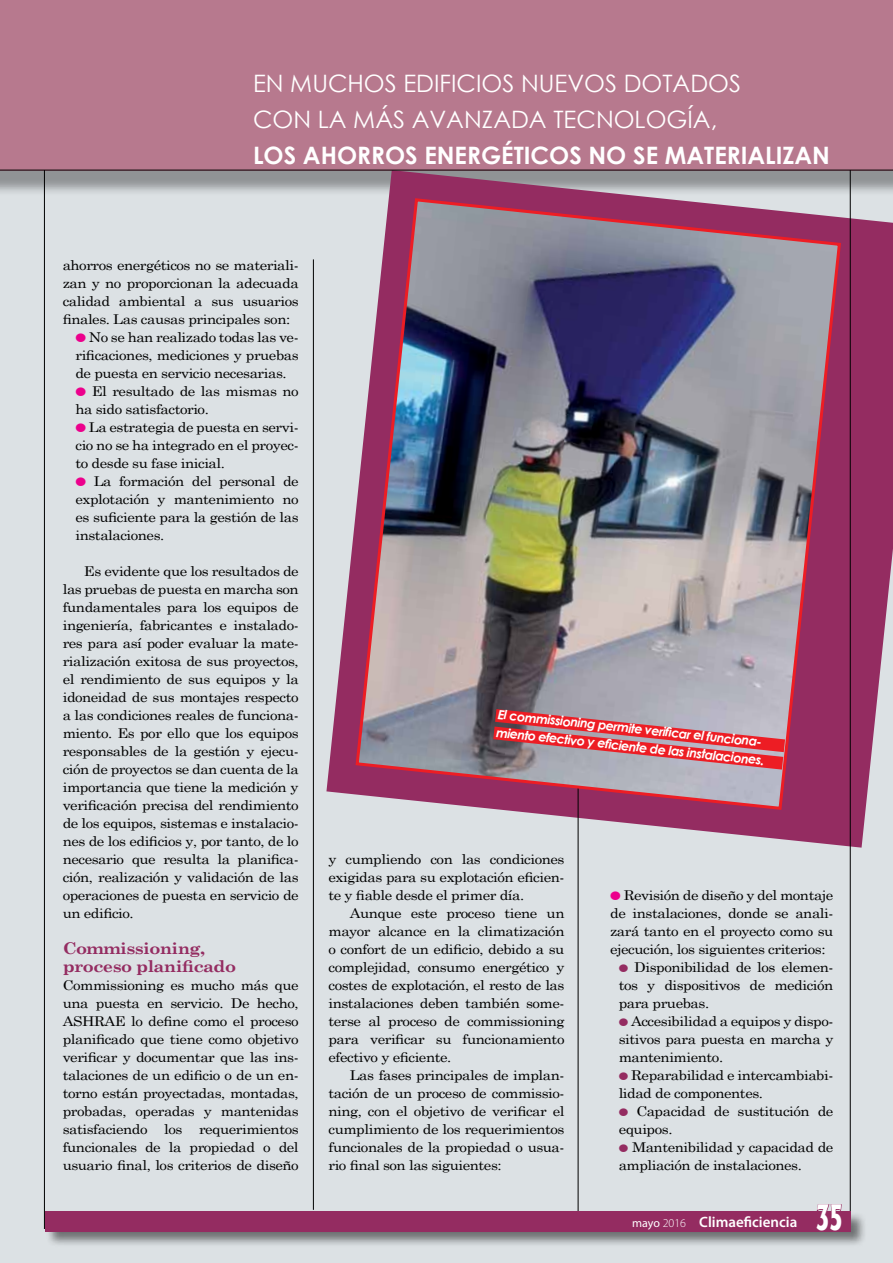
<style>
.page{position:relative;width:893px;height:1263px;background:#fff}
.page>*{position:absolute;margin:0;border:0;box-sizing:border-box;transform-origin:0 0}
.t1{font:800 33.6px "Albertus";color:#fff;scale:.64 1}
.t2{font:24px/36px "Century Gothic";color:#fff}
.t3{font:700 24px "Century Gothic";color:#fff}
.t4{font:700 16.2px/18px "Century Schoolbook";letter-spacing:-.03em;color:#942c61;scale:1.11 1}
.t5{font:600 15px "Myriad Pro";color:#fff}
.t6{font:13.5px/18px "Century Schoolbook";letter-spacing:-.03em;color:#000;text-align:justify;scale:1.11 1}
.t7{font:italic 700 12.75px/18px "Century Gothic";color:#fff}
.s1{color:#ec008c}
.s2{color:#942c61}
.s3{font-weight:400;font-size:12px}
.s4{font-weight:300;font-size:12px}
</style>
<div class="page">
<div style="left:0;top:168px;width:893px;height:1095px;background:#dce1e4"></div>
<div style="left:0;top:0;width:893px;height:196px;background:#000;opacity:.35"></div>
<div style="left:0;top:0;width:893px;height:170px;background:#b7798e"></div>
<svg style="left:326px;top:171px;width:567px;height:677px"></svg>
<hr style="left:578px;top:257px;width:1px;height:970px;background:#000">
<hr style="left:850px;top:170px;width:1px;height:1061px;background:#000">
<hr style="left:44px;top:170px;width:1px;height:1059px;background:#000">
<div style="left:45px;top:1211px;width:822px;height:37px;background:#000;opacity:.5"></div>
<div style="left:45px;top:1211px;width:805px;height:20px;background:#942c61"></div>
<svg style="left:816px;top:1204px;width:26px;height:7px"></svg>
<hr style="left:0;top:170px;width:893px;height:1px;background:#000">
<hr style="left:313px;top:259px;width:1px;height:951px;background:#000">
<img style="left:354px;top:197px;width:489px;height:614px">
<svg style="left:493px;top:709px;width:292px;height:60px;background:#c46b74"></svg>
<h2 class="t2" style="left:253px;top:65px;width:490px">EN MUCHOS EDIFICIOS NUEVOS DOTADOS<br>CON LA MÁS AVANZADA TECNOLOGÍA,</h2>
<h2 class="t3" style="left:253px;top:137px;width:578px">LOS AHORROS ENERGÉTICOS NO SE MATERIALIZAN</h2>
<p class="t6" style="left:63px;top:255px;width:214px">ahorros energéticos no se materiali&shy;zan y no proporcionan la adecuada calidad ambiental a sus usuarios finales. Las causas principales son:</p>
<p class="t6" style="left:75px;top:327px;width:203px"><span class="s1">●</span> No se han realizado todas las ve&shy;rificaciones, mediciones y pruebas de puesta en servicio necesarias.</p>
<p class="t6" style="left:75px;top:381px;width:203px"><span class="s1">●</span> El resultado de las mismas no ha sido satisfactorio.</p>
<p class="t6" style="left:75px;top:417px;width:203px"><span class="s1">●</span> La estrategia de puesta en servi&shy;cio no se ha integrado en el proyec&shy;to desde su fase inicial.</p>
<p class="t6" style="left:75px;top:471px;width:203px"><span class="s1">●</span> La formación del personal de explotación y mantenimiento no es suficiente para la gestión de las instalaciones.</p>
<p class="t6" style="left:63px;top:561px;width:214px;text-indent:21px">Es evidente que los resultados de las pruebas de puesta en marcha son fundamentales para los equipos de ingeniería, fabricantes e instalado&shy;res para así poder evaluar la mate&shy;rialización exitosa de sus proyectos, el rendimiento de sus equipos y la idoneidad de sus montajes respecto a las condiciones reales de funciona&shy;miento. Es por ello que los equipos responsables de la gestión y ejecu&shy;ción de proyectos se dan cuenta de la importancia que tiene la medición y verificación precisa del rendimiento de los equipos, sistemas e instalacio&shy;nes de los edificios y, por tanto, de lo necesario que resulta la planifica&shy;ción, realización y validación de las operaciones de puesta en servicio de un edificio.</p>
<p class="t4" style="left:63px;top:938px;width:158px">Commissioning, proceso planificado</p>
<p class="t6" style="left:63px;top:975px;width:214px">Commissioning es mucho más que una puesta en servicio. De hecho, ASHRAE lo define como el proceso planificado que tiene como objetivo verificar y documentar que las ins&shy;talaciones de un edificio o de un en&shy;torno están proyectadas, montadas, probadas, operadas y mantenidas satisfaciendo los requerimientos funcionales de la propiedad o del usuario final, los criterios de diseño</p>
<p class="t7" style="left:499px;top:705px;width:271px;rotate:6deg">El commissioning permite verifi car el funciona&shy;miento efectivo y efi ciente de las instalaciones.</p>
<p class="t6" style="left:328px;top:849px;width:214px">y cumpliendo con las condiciones exigidas para su explotación eficien&shy;te y fiable desde el primer día.</p>
<p class="t6" style="left:328px;top:903px;width:214px;text-indent:21px">Aunque este proceso tiene un mayor alcance en la climatización o confort de un edificio, debido a su complejidad, consumo energético y costes de explotación, el resto de las instalaciones deben también some&shy;terse al proceso de commissioning para verificar su funcionamiento efectivo y eficiente.</p>
<p class="t6" style="left:328px;top:1065px;width:214px;text-indent:21px">Las fases principales de implan&shy;tación de un proceso de commissio&shy;ning, con el objetivo de verificar el cumplimiento de los requerimientos funcionales de la propiedad o usua&shy;rio final son las siguientes:</p>
<p class="t6" style="left:610px;top:885px;width:203px"><span class="s1">●</span> Revisión de diseño y del montaje de instalaciones, donde se anali&shy;zará tanto en el proyecto como su ejecución, los siguientes criterios:</p>
<p class="t6" style="left:619px;top:957px;width:195px"><span class="s2">●</span> Disponibilidad de los elemen&shy;tos y dispositivos de medición para pruebas.</p>
<p class="t6" style="left:619px;top:1011px;width:195px"><span class="s2">●</span> Accesibilidad a equipos y dispo&shy;sitivos para puesta en marcha y mantenimiento.</p>
<p class="t6" style="left:619px;top:1065px;width:195px"><span class="s2">●</span> Reparabilidad e intercambiabi&shy;lidad de componentes.</p>
<p class="t6" style="left:619px;top:1101px;width:195px"><span class="s2">●</span> Capacidad de sustitución de equipos.</p>
<p class="t6" style="left:619px;top:1137px;width:195px"><span class="s2">●</span> Mantenibilidad y capacidad de ampliación de instalaciones.</p>
<p class="t5" style="left:632px;top:1214px;width:167px"><span class="s3">mayo</span> <span class="s4">2016</span> Climaeficiencia</p>
<h1 class="t1" style="left:816px;top:1196px;width:45px">35</h1>
</div>
